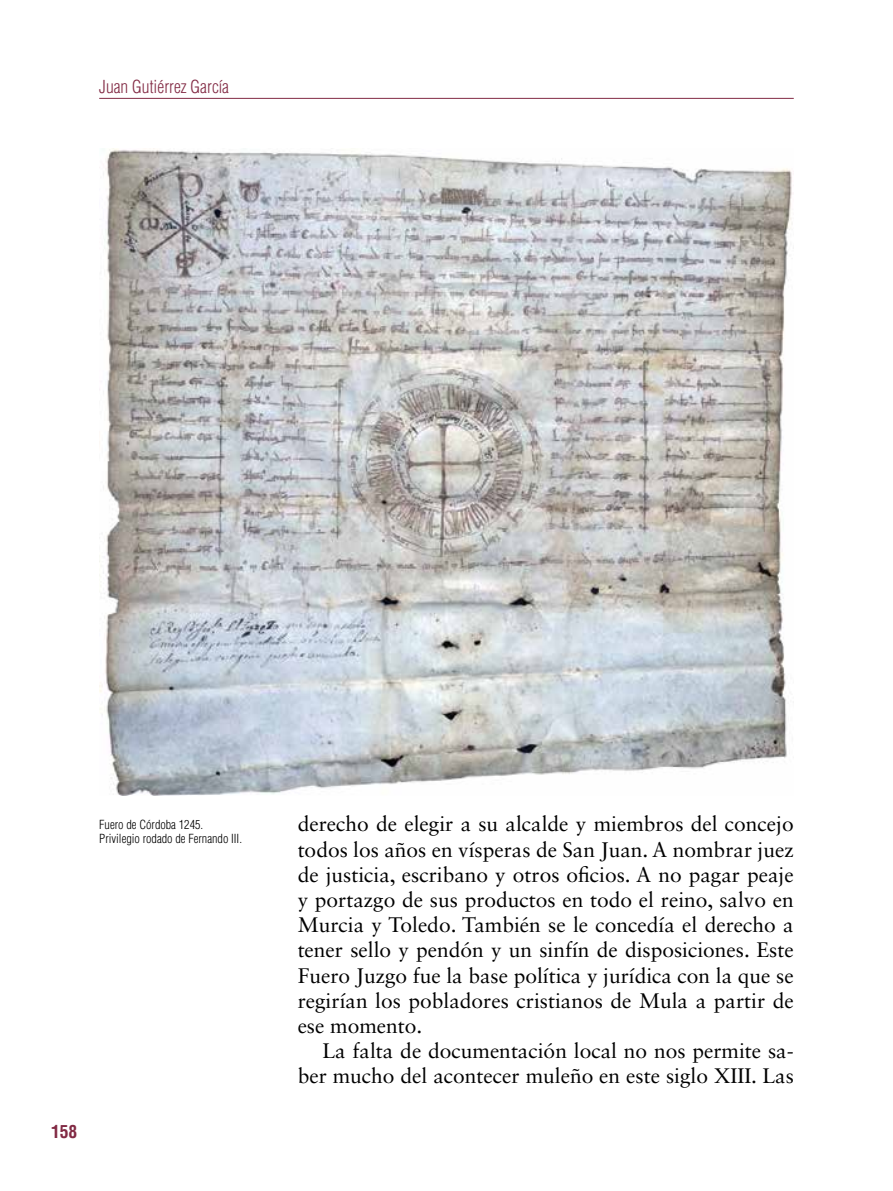
<style>
.page{position:relative;width:893px;height:1191px;background:#fff}
.page>*{position:absolute;margin:0;border:0;box-sizing:border-box;transform-origin:0 0}
.t1{font:21px/25.2px "Sabon LT Std";color:#000;text-align:justify}
.t2{font:300 condensed 17.5px "Helvetica";color:#822a44}
.t3{font:700 condensed 17.5px "Helvetica";color:#822a44}
.t4{font:300 condensed 12.25px/14.7px "Helvetica";color:#000}
</style>
<div class="page">
<hr style="left:99px;top:98px;width:695px;height:1px;background:#822a44">
<img style="left:99px;top:149px;width:694px;height:646px">
<p class="t2" style="left:99px;top:76px;width:131px">Juan Gutiérrez García</p>
<p class="t4" style="left:99px;top:816px;width:144px">Fuero de Córdoba 1245.<br>Privilegio rodado de Fernando III.</p>
<p class="t3" style="left:51px;top:1120px;width:28px">158</p>
<p class="t1" style="left:298px;top:811px;width:498px">derecho de elegir a su alcalde y miembros del concejo todos los años en vísperas de San Juan. A nombrar juez de justicia, escribano y otros oficios. A no pagar peaje y portazgo de sus productos en todo el reino, salvo en Murcia y Toledo. También se le concedía el derecho a tener sello y pendón y un sinfín de disposiciones. Este Fuero Juzgo fue la base política y jurídica con la que se regirían los pobladores cristianos de Mula a partir de ese momento.</p>
<p class="t1" style="left:298px;top:1038px;width:498px;text-align:right">La falta de documentación local no nos permite sa&shy;ber mucho del acontecer muleño en este siglo XIII. Las</p>
</div>
